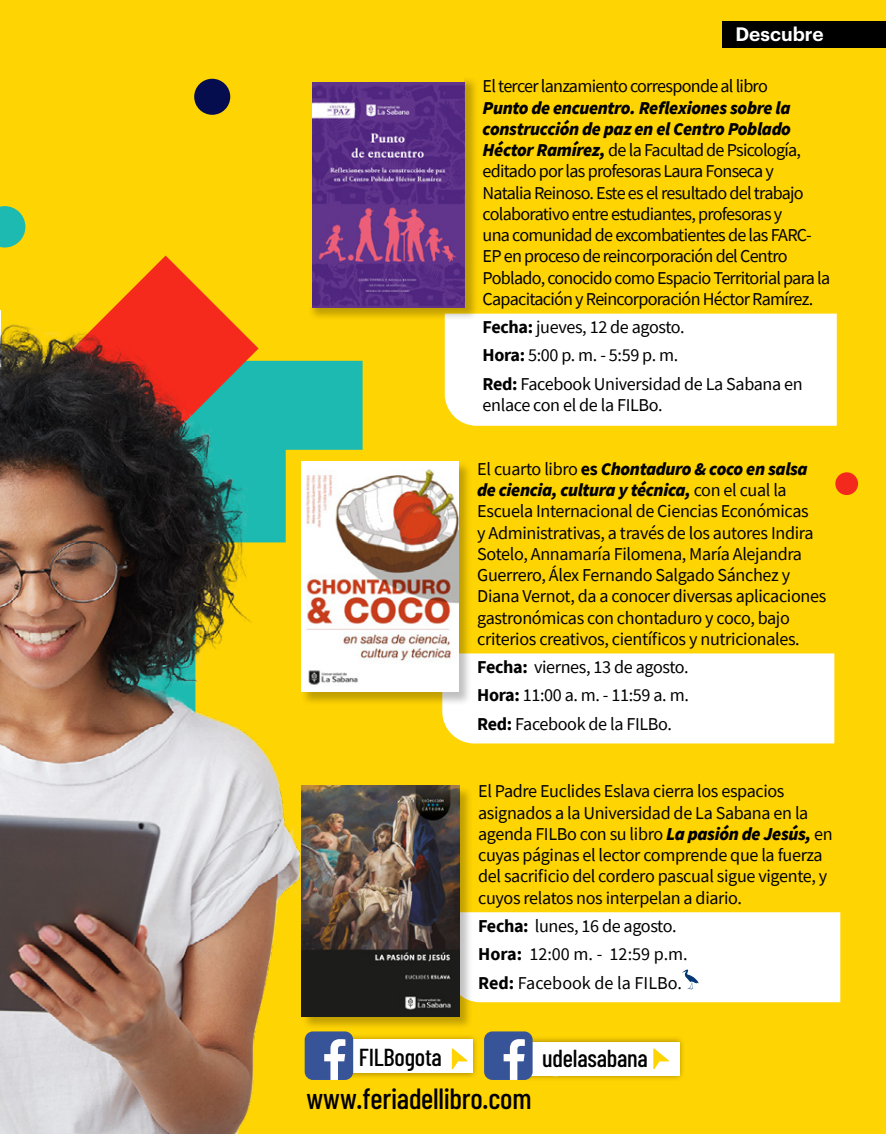
<style>
.page{position:relative;width:886px;height:1134px;background:#ffd403}
.page>*{position:absolute;margin:0;border:0;box-sizing:border-box;transform-origin:0 0}
.t1{font:500 29.25px "Barlow Condensed";letter-spacing:-.01em;color:#000}
.t2{font:500 24.5px "Barlow Condensed";letter-spacing:-.01em;color:#000}
.t3{font:600 19px "Graphik";color:#fff}
.t4{font:18.12px/21.2px "Source Sans Pro";letter-spacing:-.02em;color:#000}
.t5{font:18.12px/21.2px "Source Sans Pro";letter-spacing:-.04em;color:#000}
.t6{font:18.12px/28.4px "Source Sans Pro";color:#000}
.s1{font-weight:900;font-style:italic}
.s2{font-weight:700}
</style>
<div class="page">
<div style="left:722px;top:21px;width:163px;height:26px;background:#000"></div>
<div style="left:322px;top:361px;width:41px;height:89px;background:#1cbab0"></div>
<svg style="left:0;top:206px;width:25px;height:42px"></svg>
<div style="left:445px;top:314px;width:392px;height:112px;background:#fff"></div>
<div style="left:442px;top:653px;width:392px;height:90px;background:#fff"></div>
<img style="left:0;top:273px;width:322px;height:861px">
<div style="left:194px;top:79px;width:36px;height:36px;background:#050d4f;border-radius:50%"></div>
<div style="left:307px;top:76px;width:172px;height:245px;background:#000;opacity:.25"></div>
<div style="left:307px;top:76px;width:157px;height:231px;background:#ffd403"></div>
<img style="left:312px;top:83px;width:153px;height:225px">
<div style="left:301px;top:461px;width:172px;height:245px;background:#000;opacity:.25"></div>
<div style="left:301px;top:785px;width:172px;height:245px;background:#000;opacity:.25"></div>
<div style="left:835px;top:472px;width:23px;height:23px;background:#f2291c;border-radius:50%"></div>
<img style="left:301px;top:462px;width:158px;height:229px">
<img style="left:302px;top:785px;width:157px;height:231px">
<svg style="left:448px;top:912px;width:392px;height:90px;background:#f4f4f3"></svg>
<div style="left:330px;top:1033px;width:149px;height:46px;background:#000;opacity:.35"></div>
<div style="left:336px;top:1039px;width:137px;height:34px;background:#fff"></div>
<div style="left:516px;top:1036px;width:169px;height:46px;background:#000;opacity:.35"></div>
<div style="left:522px;top:1042px;width:157px;height:34px;background:#fff"></div>
<div style="left:305px;top:1031px;width:48px;height:49px;background:#385499;border-radius:8px"></div>
<svg style="left:324px;top:1039px;width:21px;height:41px"></svg>
<div style="left:484px;top:1031px;width:49px;height:49px;background:#385499;border-radius:8px"></div>
<svg style="left:504px;top:1039px;width:21px;height:41px"></svg>
<svg style="left:452px;top:1048px;width:15px;height:21px"></svg>
<svg style="left:653px;top:1048px;width:16px;height:21px"></svg>
<p class="t3" style="left:735px;top:20px;width:90px">Descubre</p>
<p class="t5" style="left:483px;top:76px;width:287px">El tercer lanzamiento corresponde al libro</p>
<p class="t5" style="left:483px;top:97px;width:349px"><span class="s1">Punto de encuentro. Reflexiones sobre la construcción de paz en el Centro Poblado Héctor Ramírez,</span> de la Facultad de Psicología, editado por las profesoras Laura Fonseca y<br>Natalia Reinoso. Este es el resultado del trabajo colaborativo entre estudiantes, profesoras y<br>una comunidad de excombatientes de las FARC-EP en proceso de reincorporación del Centro Poblado, conocido como Espacio Territorial para la Capacitación y Reincorporación Héctor Ramírez.</p>
<p class="t4" style="left:483px;top:313px;width:322px;line-height:28.4px"><span class="s2">Fecha:</span> jueves, 12 de agosto.<br><span class="s2">Hora:</span> 5:00 p. m. - 5:59 p. m.<br><span class="s2">Red:</span> Facebook Universidad de La Sabana en</p>
<p class="t4" style="left:483px;top:394px;width:181px">enlace con el de la FILBo.</p>
<p class="t4" style="left:477px;top:458px;width:350px">El cuarto libro <span class="s2">es</span> <span class="s1">Chontaduro &amp; coco en salsa de ciencia, cultura y técnica,</span> con el cual la Escuela Internacional de Ciencias Económicas<br>y Administrativas, a través de los autores Indira Sotelo, Annamaría Filomena, María Alejandra Guerrero, Álex Fernando Salgado Sánchez y Diana Vernot, da a conocer diversas aplicaciones gastronómicas con chontaduro y coco, bajo criterios creativos, científicos y nutricionales.</p>
<p class="t4" style="left:477px;top:653px;width:213px;line-height:28.4px;text-align:justify"><span class="s2">Fecha:</span> viernes, 13 de agosto.<br><span class="s2">Hora:</span> 11:00 a. m. - 11:59 a. m.<br><span class="s2">Red:</span> Facebook de la FILBo.</p>
<p class="t4" style="left:478px;top:780px;width:356px">El Padre Euclides Eslava cierra los espacios asignados a la Universidad de La Sabana en la agenda FILBo con su libro <span class="s1">La pasión de Jesús,</span> en cuyas páginas el lector comprende que la fuerza del sacrificio del cordero pascual sigue vigente, y cuyos relatos nos interpelan a diario.</p>
<p class="t6" style="left:478px;top:911px;width:211px"><span class="s2">Fecha:</span> lunes, 16 de agosto.<br><span class="s2">Hora:</span> 12:00 m. - 12:59 p.m.<br><span class="s2">Red:</span> Facebook de la FILBo.</p>
<h2 class="t2" style="left:359px;top:1042px;width:84px">FILBogota</h2>
<h2 class="t2" style="left:542px;top:1043px;width:107px">udelasabana</h2>
<h1 class="t1" style="left:306px;top:1080px;width:227px">www.feriadellibro.com</h1>
</div>
